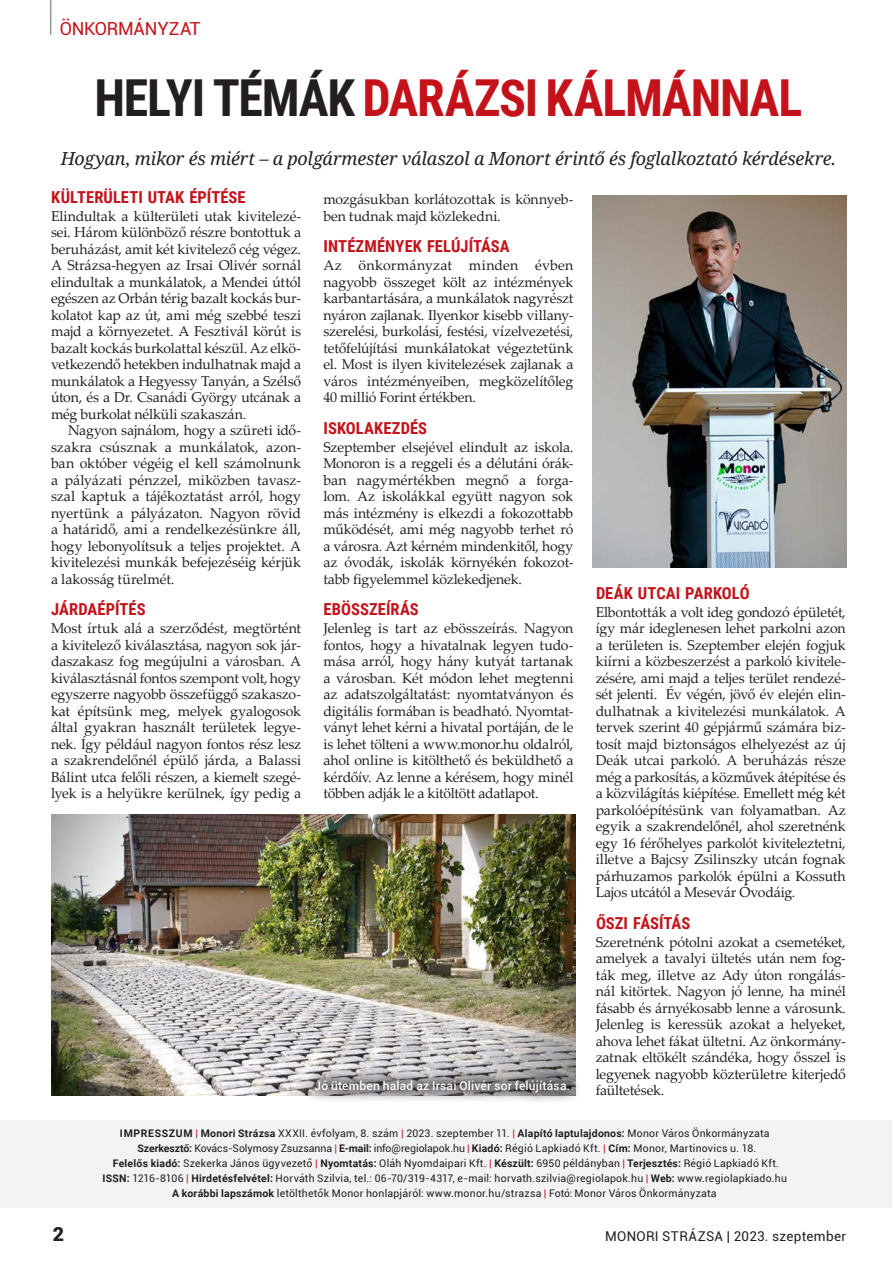
<style>
.page{position:relative;width:893px;height:1263px;background:#fff}
.page>*{position:absolute;margin:0;border:0;box-sizing:border-box;transform-origin:0 0}
.t1{font:700 51px "Roboto Condensed";letter-spacing:-.02em;color:#c4121a}
.t2{font:900 19.5px "Roboto";color:#231f20}
.t3{font:italic 18px "Noto Serif";letter-spacing:-.015em;color:#231f20}
.t4{font:18px "Roboto";letter-spacing:-.015em;color:#c4121a}
.t5{font:700 16.5px "Roboto Condensed";color:#c4121a}
.t6{font:14.25px/16.5px "Palatino Linotype";letter-spacing:-.01em;color:#231f20;text-align:justify}
.t7{font:13.5px "Roboto";letter-spacing:.02em;color:#231f20}
.t8{font:500 12px "Roboto";letter-spacing:.015em;color:#fff}
.t9{font:10.5px/15px "Roboto";letter-spacing:.02em;color:#231f20;text-align:center}
.s1{color:#231f20}
.s2{font-weight:700}
.s3{font-weight:700;color:#c4121a}
</style>
<div class="page">
<div style="left:0;top:1120px;width:891px;height:88px;background:#f2f3f4"></div>
<hr style="left:50px;top:0;width:1px;height:35px;background:#939598">
<img style="left:592px;top:196px;width:254px;height:371px">
<img style="left:51px;top:815px;width:524px;height:280px">
<div style="left:301px;top:1067px;width:281px;height:39px;background:#231f20;opacity:.75"></div>
<p class="t4" style="left:60px;top:16px;width:142px">ÖNKORMÁNYZAT</p>
<h1 class="t1" style="left:94px;top:62px;width:709px"><span class="s1">HELYI TÉMÁK</span> DARÁZSI KÁLMÁNNAL</h1>
<p class="t3" style="left:61px;top:146px;width:777px">Hogyan, mikor és miért – a polgármester válaszol a Monort érintő és foglalkoztató kérdésekre.</p>
<p class="t5" style="left:51px;top:185px;width:196px">KÜLTERÜLETI UTAK ÉPÍTÉSE</p>
<p class="t6" style="left:51px;top:207px;width:252px">Elindultak a külterületi utak kivitelezé&shy;sei. Három különböző részre bontottuk a beruházást, amit két kivitelező cég végez.<br>A Strázsa-hegyen az Irsai Olivér sornál elindultak a munkálatok, a Mendei úttól egészen az Orbán térig bazalt kockás bur&shy;kolatot kap az út, ami még szebbé teszi majd a környezetet. A Fesztivál körút is bazalt kockás burkolattal készül. Az elkö&shy;vetkezendő hetekben indulhatnak majd a munkálatok a Hegyessy Tanyán, a Szélső úton, és a Dr. Csanádi György utcának a még burkolat nélküli szakaszán.</p>
<p class="t6" style="left:51px;top:422px;width:252px;text-indent:17px">Nagyon sajnálom, hogy a szüreti idő&shy;szakra csúsznak a munkálatok, azon&shy;ban október végéig el kell számolnunk a pályázati pénzzel, miközben tavas - szal kaptuk a tájékoztatást arról, hogy nyertünk a pályázaton. Nagyon rövid a határidő, ami a rendelkezésünkre áll, hogy lebonyolítsuk a teljes projektet. A kivitelezési munkák befejezéséig kérjük a lakosság türelmét.</p>
<p class="t5" style="left:51px;top:598px;width:96px">JÁRDAÉPÍTÉS</p>
<p class="t6" style="left:51px;top:620px;width:252px">Most írtuk alá a szerződést, megtörtént a kivitelező kiválasztása, nagyon sok jár&shy;daszakasz fog megújulni a városban. A kiválasztásnál fontos szempont volt, hogy egyszerre nagyobb összefüggő szakaszo&shy;kat építsünk meg, melyek gyalogosok által gyakran használt területek legye&shy;nek. Így például nagyon fontos rész lesz a szakrendelőnél épülő járda, a Balassi Bálint utca felőli részen, a kiemelt szegé&shy;lyek is a helyükre kerülnek, így pedig a</p>
<p class="t6" style="left:323px;top:191px;width:252px">mozgásukban korlátozottak is könnyeb&shy;ben tudnak majd közlekedni.</p>
<p class="t5" style="left:324px;top:235px;width:188px">INTÉZMÉNYEK FELÚJÍTÁSA</p>
<p class="t6" style="left:323px;top:257px;width:252px">Az önkormányzat minden évben nagyobb összeget költ az intézmények karbantartására, a munkálatok nagyrészt nyáron zajlanak. Ilyenkor kisebb villany&shy;szerelési, burkolási, festési, vízelvezetési, tetőfelújítási munkálatokat végeztetünk el. Most is ilyen kivitelezések zajlanak a város intézményeiben, megközelítőleg 40 millió Forint értékben.</p>
<p class="t5" style="left:324px;top:416px;width:105px">ISKOLAKEZDÉS</p>
<p class="t6" style="left:323px;top:438px;width:252px">Szeptember elsejével elindult az iskola.<br>Monoron is a reggeli és a délutáni órák&shy;ban nagymértékben megnő a forga&shy;lom. Az iskolákkal együtt nagyon sok más intézmény is elkezdi a fokozottabb működését, ami még nagyobb terhet ró a városra. Azt kérném mindenkitől, hogy az óvodák, iskolák környékén fokozot&shy;tabb figyelemmel közlekedjenek.</p>
<p class="t5" style="left:324px;top:598px;width:97px">EBÖSSZEÍRÁS</p>
<p class="t6" style="left:323px;top:620px;width:252px">Jelenleg is tart az ebösszeírás. Nagyon fontos, hogy a hivatalnak legyen tudo&shy;mása arról, hogy hány kutyát tartanak a városban. Két módon lehet megtenni az adatszolgáltatást: nyomtatványon és digitális formában is beadható. Nyomtat&shy;ványt lehet kérni a hivatal portáján, de le is lehet tölteni a www.monor.hu oldalról, ahol online is kitölthető és beküldhető a kérdőív. Az lenne a kérésem, hogy minél többen adják le a kitöltött adatlapot.</p>
<p class="t5" style="left:596px;top:581px;width:155px">DEÁK UTCAI PARKOLÓ</p>
<p class="t6" style="left:596px;top:603px;width:252px">Elbontották a volt ideg gondozó épületét, így már ideglenesen lehet parkolni azon a területen is. Szeptember elején fogjuk kiírni a közbeszerzést a parkoló kivitele&shy;zésére, ami majd a teljes terület rendezé&shy;sét jelenti. Év végén, jövő év elején elin&shy;dulhatnak a kivitelezési munkálatok. A tervek szerint 40 gépjármű számára biz&shy;tosít majd biztonságos elhelyezést az új Deák utcai parkoló. A beruházás része még a parkosítás, a közművek átépítése és a közvilágítás kiépítése. Emellett még két parkolóépítésünk van folyamatban. Az egyik a szakrendelőnél, ahol szeretnénk egy 16 férőhelyes parkolót kiviteleztetni, illetve a Bajcsy Zsilinszky utcán fognak párhuzamos parkolók épülni a Kossuth Lajos utcától a Mesevár Óvodáig.</p>
<p class="t5" style="left:596px;top:911px;width:96px">ŐSZI FÁSÍTÁS</p>
<p class="t6" style="left:596px;top:933px;width:252px">Szeretnénk pótolni azokat a csemetéket, amelyek a tavalyi ültetés után nem fog&shy;ták meg, illetve az Ady úton rongálás&shy;nál kitörtek. Nagyon jó lenne, ha minél fásabb és árnyékosabb lenne a városunk.<br>Jelenleg is keressük azokat a helyeket, ahova lehet fákat ültetni. Az önkormány&shy;zatnak eltökélt szándéka, hogy ősszel is legyenek nagyobb közterületre kiterjedő faültetések.</p>
<p class="t8" style="left:315px;top:1077px;width:257px">Jó ütemben halad az Irsai Olivér sor felújítása.</p>
<p class="t9" style="left:102px;top:1125px;width:686px"><span class="s2">IMPRESSZUM</span> <span class="s3">|</span> <span class="s2">Monori Strázsa</span> XXXII. évfolyam, 8. szám <span class="s3">|</span> 2023. szeptember 11. <span class="s3">|</span> <span class="s2">Alapító laptulajdonos:</span> Monor Város Önkormányzata <span class="s2">Szerkesztő:</span> Kovács-Solymosy Zsuzsanna <span class="s3">|</span> <span class="s2">E-mail:</span> info@regiolapok.hu <span class="s3">|</span> <span class="s2">Kiadó:</span> Régió Lapkiadó Kft. <span class="s3">|</span> <span class="s2">Cím:</span> Monor, Martinovics u. 18.<br><span class="s2">Felelős kiadó:</span> Szekerka János ügyvezető <span class="s3">|</span> <span class="s2">Nyomtatás:</span> Oláh Nyomdaipari Kft. <span class="s3">|</span> <span class="s2">Készült:</span> 6950 példányban <span class="s3">|</span> <span class="s2">Terjesztés:</span> Régió Lapkiadó Kft.<br><span class="s2">ISSN:</span> 1216-8106 <span class="s3">|</span> <span class="s2">Hirdetésfelvétel:</span> Horváth Szilvia, tel.: 06-70/319-4317, e-mail: horvath.szilvia@regiolapok.hu <span class="s3">|</span> <span class="s2">Web:</span> www.regiolapkiado.hu <span class="s2">A korábbi lapszámok</span> letölthetők Monor honlapjáról: www.monor.hu/strazsa <span class="s3">|</span> Fotó: Monor Város Önkormányzata</p>
<h2 class="t2" style="left:53px;top:1220px;width:13px">2</h2>
<p class="t7" style="left:605px;top:1226px;width:242px">MONORI STRÁZSA | 2023. szeptember</p>
</div>
